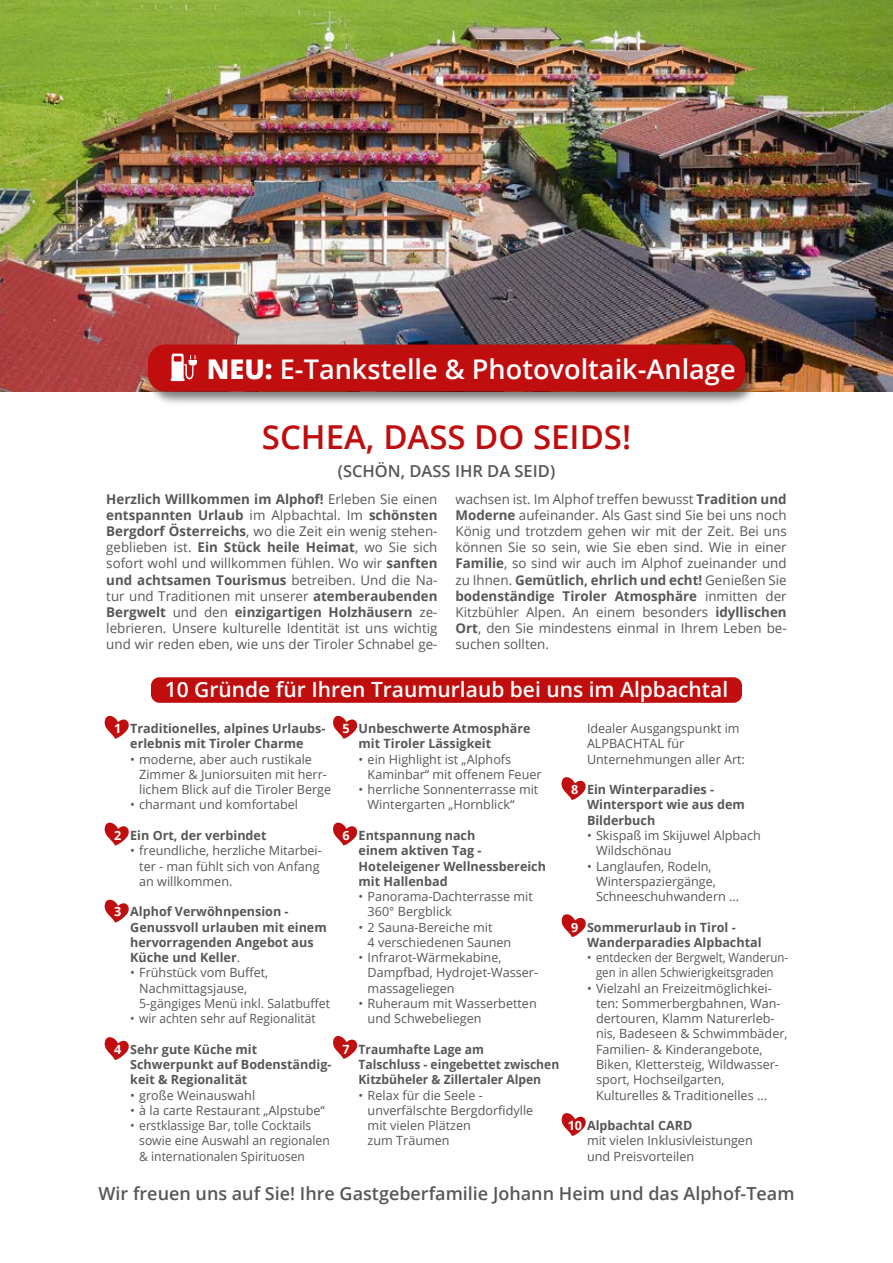
<style>
.page{position:relative;width:893px;height:1263px;background:#fff}
.page>*{position:absolute;margin:0;border:0;box-sizing:border-box;transform-origin:0 0}
.t1{font:600 33px "Open Sans";color:#c00d0e}
.t2{font:600 27.15px "Open Sans";color:#fff}
.t3{font:600 21px "Open Sans";color:#fff}
.t4{font:600 18px "Open Sans";color:#575756}
.t5{font:600 16.5px "Open Sans";color:#575756}
.t6{font:13.5px/16.2px "Open Sans";color:#575756;text-align:justify}
.t7{font:12.75px/15.3px "Open Sans";color:#575756}
.t8{font:700 12.75px/15.3px "Open Sans";color:#575756}
.t9{font:12.75px/15.3px "Open Sans";color:#575756;scale:.95 1}
.t10{font:700 12.75px/15.3px "Open Sans";color:#575756;scale:.95 1}
.t11{font:12.75px/15.3px "Open Sans";color:#575756;text-align:center;scale:.9 1}
.t12{font:12.75px "Open Sans";color:#575756;scale:.94 1}
.s1{font-weight:800}
.s2{font-weight:700}
.s3{color:#fff}
.s4{font-weight:400}
.s5{font-weight:700;color:#fff}
</style>
<div class="page">
<img style="left:0;top:0;width:893px;height:391px">
<div style="left:151px;top:677px;width:591px;height:26px;background:#c00d0e;border-radius:9px"></div>
<svg style="left:561px;top:777px;width:25px;height:23px"></svg>
<svg style="left:561px;top:914px;width:25px;height:24px"></svg>
<svg style="left:561px;top:1113px;width:25px;height:23px"></svg>
<svg style="left:104px;top:822px;width:25px;height:24px"></svg>
<svg style="left:104px;top:715px;width:25px;height:24px"></svg>
<svg style="left:104px;top:899px;width:25px;height:24px"></svg>
<svg style="left:104px;top:1037px;width:25px;height:23px"></svg>
<svg style="left:333px;top:715px;width:25px;height:24px"></svg>
<svg style="left:333px;top:822px;width:25px;height:24px"></svg>
<svg style="left:333px;top:1036px;width:25px;height:23px"></svg>
<div style="left:146px;top:342px;width:613px;height:64px;background:#000;opacity:.5"></div>
<div style="left:148px;top:344px;width:597px;height:47px;background:#c00d0e;border-radius:17px"></div>
<svg style="left:171px;top:354px;width:26px;height:27px"></svg>
<h2 class="t2" style="left:207px;top:350px;width:530px"><span class="s1">NEU:</span> E-Tankstelle &amp; Photovoltaik-Anlage</h2>
<h1 class="t1" style="left:262px;top:414px;width:371px">SCHEA, DASS DO SEIDS!</h1>
<p class="t5" style="left:338px;top:460px;width:219px">(SCHÖN, DASS IHR DA SEID)</p>
<p class="t6" style="left:106px;top:490px;width:333px"><span class="s2">Herzlich Willkommen im Alphof!</span> Erleben Sie einen <span class="s2">entspannten Urlaub</span> im Alpbachtal. Im <span class="s2">schönsten Bergdorf Österreichs</span>, wo die Zeit ein wenig stehen&shy;geblieben ist. <span class="s2">Ein Stück heile Heimat</span>, wo Sie sich sofort wohl und willkommen fühlen. Wo wir <span class="s2">sanften und achtsamen Tourismus</span> betreiben. Und die Na&shy;tur und Traditionen mit unserer <span class="s2">atemberaubenden Bergwelt</span> und den <span class="s2">einzigartigen Holzhäusern</span> ze&shy;lebrieren. Unsere kulturelle Identität ist uns wichtig und wir reden eben, wie uns der Tiroler Schnabel ge-</p>
<p class="t6" style="left:455px;top:490px;width:333px">wachsen ist. Im Alphof treffen bewusst <span class="s2">Tradition und Moderne</span> aufeinander. Als Gast sind Sie bei uns noch König und trotzdem gehen wir mit der Zeit. Bei uns können Sie so sein, wie Sie eben sind. Wie in einer <span class="s2">Familie</span>, so sind wir auch im Alphof zueinander und zu Ihnen. <span class="s2">Gemütlich, ehrlich und echt!</span> Genießen Sie <span class="s2">bodenständige Tiroler Atmosphäre</span> inmitten der Kitzbühler Alpen. An einem besonders <span class="s2">idyllischen Ort</span>, den Sie mindestens einmal in Ihrem Leben be&shy;suchen sollten.</p>
<h3 class="t3" style="left:165px;top:675px;width:565px">10 Gründe für Ihren Traumurlaub bei uns im Alpbachtal</h3>
<p class="t8" style="left:114px;top:720px;width:213px;text-align:center"><span class="s3">1</span> Traditionelles, alpines Urlaubs&shy;erlebnis mit Tiroler Charme</p>
<p class="t7" style="left:139px;top:751px;width:193px;text-indent:-9px">• moderne, aber auch rustikale<br>Zimmer &amp; Juniorsuiten mit herr&shy;lichem Blick auf die Tiroler Berge</p>
<p class="t7" style="left:130px;top:797px;width:169px">• charmant und komfortabel</p>
<p class="t8" style="left:114px;top:827px;width:154px"><span class="s3">2</span> Ein Ort, der verbindet</p>
<p class="t7" style="left:139px;top:843px;width:184px;text-indent:-9px">• freundliche, herzliche Mitarbei&shy;ter - man fühlt sich von Anfang an willkommen.</p>
<p class="t8" style="left:130px;top:904px;width:198px;text-indent:-16px"><span class="s3">3</span> Alphof Verwöhnpension -<br>Genussvoll urlauben mit einem hervorragenden Angebot aus<br>Küche und Keller<span class="s4">.</span></p>
<p class="t7" style="left:139px;top:965px;width:192px;text-indent:-9px">• Frühstück vom Buffet,<br>Nachmittagsjause,<br>5-gängiges Menü inkl. Salatbuffet</p>
<p class="t12" style="left:130px;top:1010px;width:199px">• wir achten sehr auf Regionalität</p>
<p class="t8" style="left:130px;top:1041px;width:203px;text-indent:-16px"><span class="s3">4</span> Sehr gute Küche mit<br>Schwerpunkt auf Bodenständig&shy;keit &amp; Regionalität</p>
<p class="t7" style="left:130px;top:1087px;width:126px">• große Weinauswahl</p>
<p class="t7" style="left:130px;top:1102px;width:196px">• à la carte Restaurant „Alpstube“</p>
<p class="t9" style="left:139px;top:1117px;width:202px;text-indent:-9px">• erstklassige Bar, tolle Cocktails sowie eine Auswahl an regionalen &amp; internationalen Spirituosen</p>
<p class="t8" style="left:359px;top:720px;width:173px;text-indent:-16px"><span class="s3">5</span> Unbeschwerte Atmosphäre mit Tiroler Lässigkeit</p>
<p class="t7" style="left:368px;top:751px;width:176px;text-indent:-9px">• ein Highlight ist „Alphofs<br>Kaminbar“ mit offenem Feuer</p>
<p class="t7" style="left:368px;top:782px;width:172px;text-indent:-9px">• herrliche Sonnenterrasse mit<br>Wintergarten „Hornblick“</p>
<p class="t8" style="left:359px;top:827px;width:189px;text-indent:-16px"><span class="s3">6</span> Entspannung nach<br>einem aktiven Tag -<br>Hoteleigener Wellnessbereich mit Hallenbad</p>
<p class="t7" style="left:368px;top:888px;width:167px;text-indent:-9px">• Panorama-Dachterrasse mit<br>360° Bergblick</p>
<p class="t7" style="left:368px;top:919px;width:145px;text-indent:-9px">• 2 Sauna-Bereiche mit<br>4 verschiedenen Saunen</p>
<p class="t7" style="left:368px;top:949px;width:172px;text-indent:-9px">• Infrarot-Wärmekabine,<br>Dampfbad, Hydrojet-Wasser&shy;massageliegen</p>
<p class="t7" style="left:368px;top:995px;width:171px;text-indent:-9px">• Ruheraum mit Wasserbetten und Schwebeliegen</p>
<p class="t10" style="left:359px;top:1041px;width:213px;text-indent:-16px"><span class="s3">7</span> Traumhafte Lage am<br>Talschluss - eingebettet zwischen<br>Kitzbüheler &amp; Zillertaler Alpen</p>
<p class="t7" style="left:368px;top:1087px;width:167px;text-indent:-9px">• Relax für die Seele - unverfälschte Bergdorfidylle mit vielen Plätzen<br>zum Träumen</p>
<p class="t7" style="left:587px;top:720px;width:159px">Idealer Ausgangspunkt im<br>ALPBACHTAL für<br>Unternehmungen aller Art:</p>
<p class="t8" style="left:587px;top:782px;width:159px;text-indent:-16px"><span class="s3">8</span> Ein Winterparadies -<br>Wintersport wie aus dem<br>Bilderbuch</p>
<p class="t7" style="left:596px;top:827px;width:166px;text-indent:-9px">• Skispaß im Skijuwel Alpbach<br>Wildschönau</p>
<p class="t7" style="left:596px;top:858px;width:145px;text-indent:-9px">• Langlaufen, Rodeln,<br>Winterspaziergänge,<br>Schneeschuhwandern ...</p>
<p class="t8" style="left:587px;top:919px;width:176px;text-indent:-16px"><span class="s3">9</span> Sommerurlaub in Tirol -<br>Wanderparadies Alpbachtal</p>
<p class="t11" style="left:587px;top:949px;width:225px">• entdecken der Bergwelt, Wanderun&shy;gen in allen Schwierigkeitsgraden</p>
<p class="t7" style="left:596px;top:980px;width:193px;text-indent:-9px">• Vielzahl an Freizeitmöglichkei&shy;ten: Sommerbergbahnen, Wan&shy;dertouren, Klamm Naturerleb&shy;nis, Badeseen &amp; Schwimmbäder,<br>Familien- &amp; Kinderangebote,<br>Biken, Klettersteig, Wildwasser&shy;sport, Hochseilgarten,<br>Kulturelles &amp; Traditionelles ...</p>
<p class="t7" style="left:587px;top:1117px;width:167px;text-indent:-19px"><span class="s5">10</span> <span class="s2">Alpbachtal CARD<br></span>mit vielen Inklusivleistungen und Preisvorteilen</p>
<h3 class="t4" style="left:99px;top:1181px;width:698px">Wir freuen uns auf Sie! Ihre Gastgeberfamilie Johann Heim und das Alphof-Team</h3>
</div>
